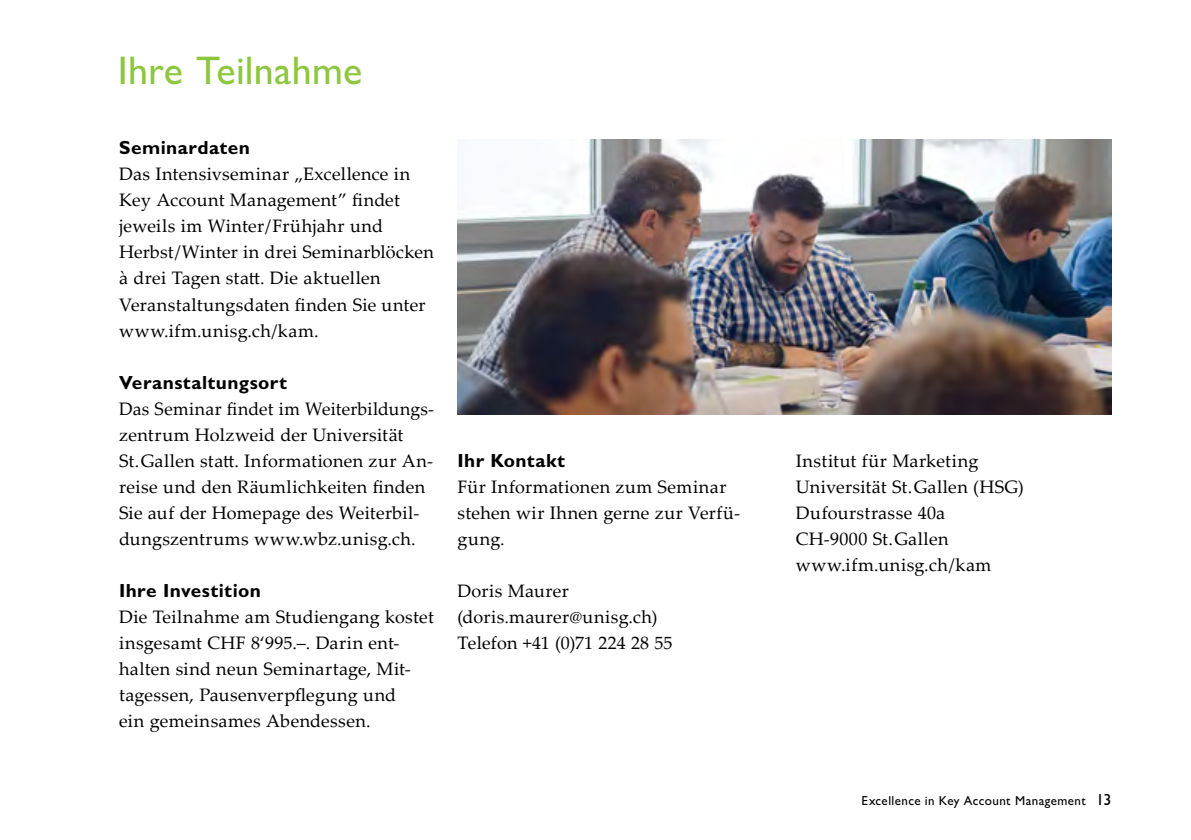
<style>
.page{position:relative;width:1191px;height:840px;background:#fff}
.page>*{position:absolute;margin:0;border:0;box-sizing:border-box;transform-origin:0 0}
.t1{font:500 40px "Gill Sans MT Pro";letter-spacing:.005em;color:#8dc63f}
.t2{font:700 19px "Gill Sans MT Pro";letter-spacing:.02em;color:#000}
.t3{font:18px/26px "Palatino Linotype";letter-spacing:.015em;color:#000}
.t4{font:500 13px "Gill Sans MT Pro";letter-spacing:.03em;color:#000}
.s1{font-size:16px}
</style>
<div class="page">
<img style="left:457px;top:139px;width:654px;height:275px">
<h1 class="t1" style="left:118px;top:47px;width:246px">Ihre Teilnahme</h1>
<p class="t2" style="left:119px;top:136px;width:132px">Seminardaten</p>
<p class="t3" style="left:119px;top:160px;width:316px">Das Intensivseminar „Excellence in Key Account Management” findet jeweils im Winter/Frühjahr und Herbst/Winter in drei Seminarblöcken à drei Tagen statt. Die aktuellen Ver-anstaltungsdaten finden Sie unter www.ifm.unisg.ch/kam.</p>
<p class="t2" style="left:119px;top:370px;width:170px">Veranstaltungsort</p>
<p class="t3" style="left:119px;top:394px;width:317px">Das Seminar findet im Weiterbildungs&shy;zentrum Holzweid der Universität St.Gallen statt. Informationen zur An-- reise und den Räumlichkeiten finden Sie auf der Homepage des Weiterbil&shy;dungszentrums www.wbz.unisg.ch.</p>
<p class="t2" style="left:119px;top:578px;width:143px">Ihre Investition</p>
<p class="t3" style="left:119px;top:602px;width:316px">Die Teilnahme am Studiengang kostet insgesamt CHF 8‘995.–. Darin ent&shy;halten sind neun Seminartage, Mit&shy;tag-essen, Pausenverpflegung und<br>ein gemeinsames Abendessen.</p>
<p class="t2" style="left:457px;top:448px;width:109px">Ihr Kontakt</p>
<p class="t3" style="left:457px;top:472px;width:284px">Für Informationen zum Seminar stehen wir Ihnen gerne zur Verfü&shy;gung.</p>
<p class="t3" style="left:457px;top:576px;width:217px">Doris Maurer (doris.maurer@unisg.ch)<br>Telefon +41 (0)71 224 28 55</p>
<p class="t3" style="left:796px;top:446px;width:230px">Institut für Marketing<br>Universität St.Gallen (HSG)<br>Dufourstrasse 40a<br>CH-9000 St.Gallen www.ifm.unisg.ch/kam</p>
<p class="t4" style="left:861px;top:792px;width:251px">Excellence in Key Account Management <span class="s1">13</span></p>
</div>
